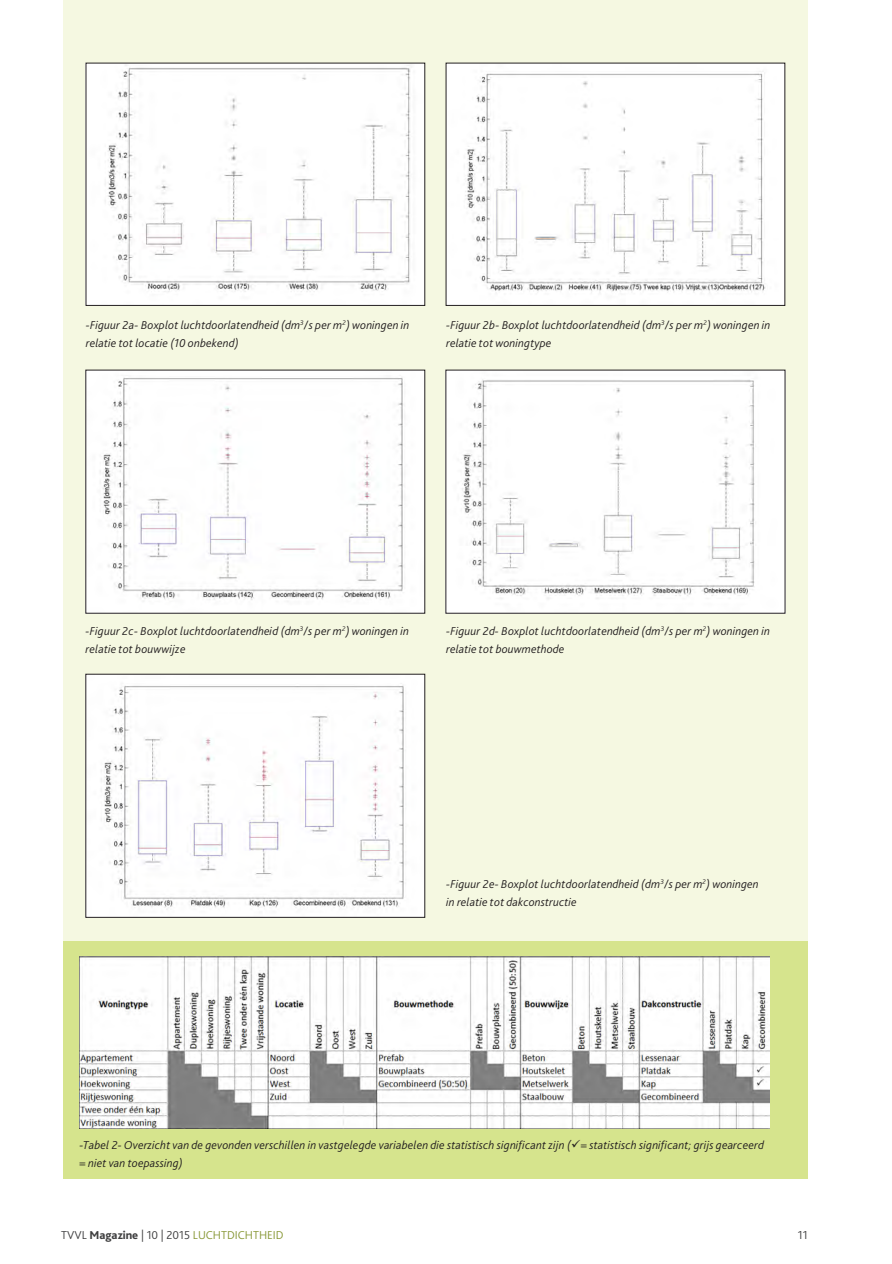
<style>
.page{position:relative;width:892px;height:1264px;background:#fff}
.page>*{position:absolute;margin:0;border:0;box-sizing:border-box;transform-origin:0 0}
.Bijschrift_foto_s_fi{font:italic 300 12px/18px "Bliss 2";letter-spacing:.01em;color:#231f20}
.t1{font:300 12px "Bliss 2";color:#879735}
.t2{font:300 12px "Bliss 2";color:#3e3e3f}
.s1{color:#3e3e3f}
.s2{font-weight:800;color:#3e3e3f}
</style>
<div class="page">
<div style="left:63px;top:632px;width:744px;height:309px;background:#f5f8e1"></div>
<div style="left:63px;top:0;width:744px;height:632px;background:#f5f8e1"></div>
<img style="left:88px;top:65px;width:335px;height:238px">
<img style="left:448px;top:65px;width:335px;height:238px">
<img style="left:88px;top:372px;width:335px;height:239px">
<img style="left:448px;top:372px;width:335px;height:239px">
<img style="left:88px;top:676px;width:335px;height:239px">
<div style="left:63px;top:941px;width:744px;height:238px;background:#d6e48d"></div>
<img style="left:80px;top:956px;width:689px;height:172px">
<p class="Bijschrift_foto_s_fi" style="left:86px;top:316px;width:325px">-Figuur 2a- Boxplot luchtdoorlatendheid (dm<sup>3</sup>/s per m<sup>2</sup>) woningen in relatie tot locatie (10 onbekend)</p>
<p class="Bijschrift_foto_s_fi" style="left:446px;top:316px;width:326px">-Figuur 2b- Boxplot luchtdoorlatendheid (dm<sup>3</sup>/s per m<sup>2</sup>) woningen in relatie tot woningtype</p>
<p class="Bijschrift_foto_s_fi" style="left:86px;top:622px;width:325px">-Figuur 2c- Boxplot luchtdoorlatendheid (dm<sup>3</sup>/s per m<sup>2</sup>) woningen in relatie tot bouwwijze</p>
<p class="Bijschrift_foto_s_fi" style="left:446px;top:622px;width:325px">-Figuur 2d- Boxplot luchtdoorlatendheid (dm<sup>3</sup>/s per m<sup>2</sup>) woningen in relatie tot bouwmethode</p>
<p class="Bijschrift_foto_s_fi" style="left:446px;top:874px;width:314px">-Figuur 2e- Boxplot luchtdoorlatendheid (dm<sup>3</sup>/s per m<sup>2</sup>) woningen in relatie tot dakconstructie</p>
<p class="Bijschrift_foto_s_fi" style="left:79px;top:1135px;width:686px">-Tabel 2- Overzicht van de gevonden verschillen in vastgelegde variabelen die statistisch significant zijn (✓= statistisch significant; grijs gearceerd = niet van toepassing)</p>
<p class="t1" style="left:61px;top:1227px;width:224px"><span class="s1">TVVL</span> <span class="s2">Magazine</span> <span class="s1">| 10 | 2015</span> LUCHTDICHTHEID</p>
<p class="t2" style="left:798px;top:1227px;width:11px">11</p>
</div>
